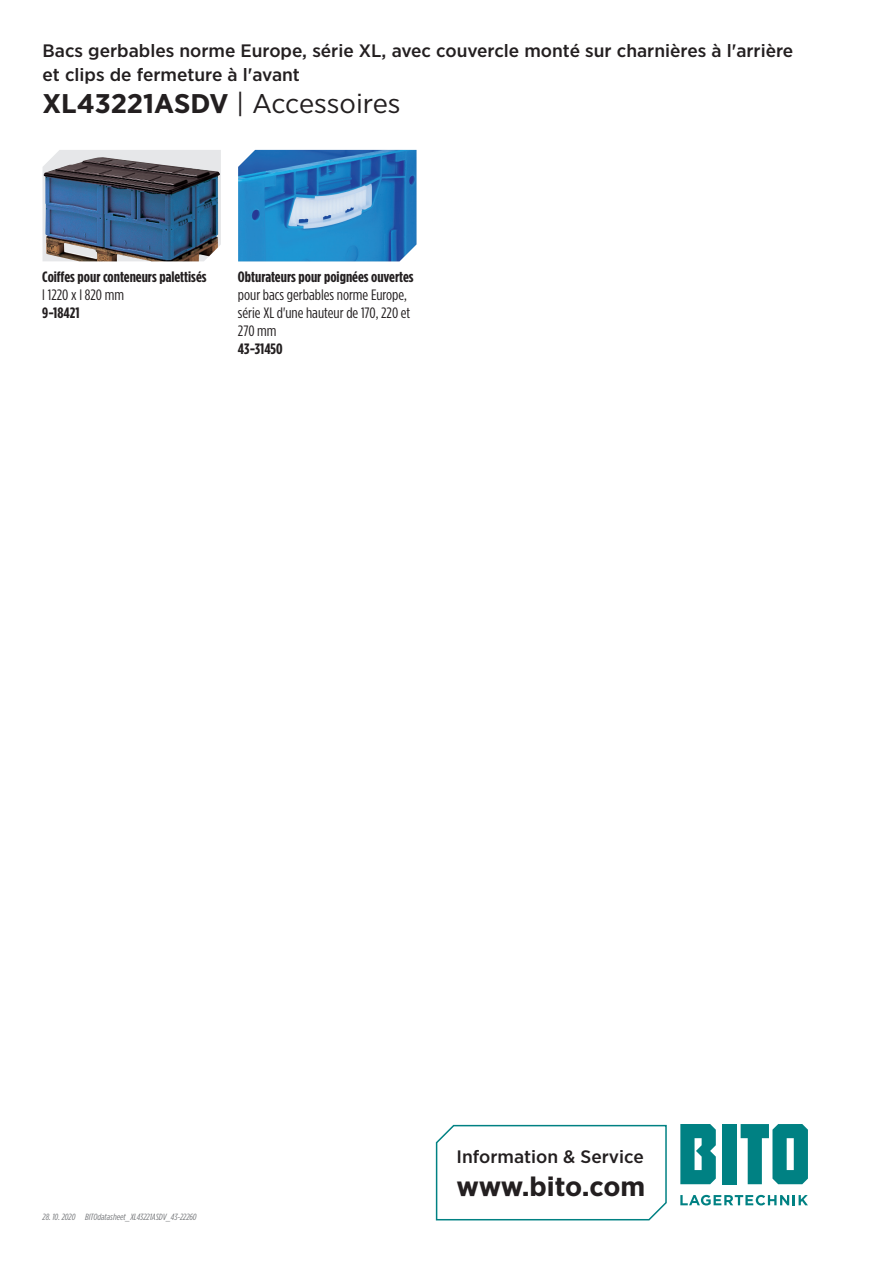
<style>
.page{position:relative;width:893px;height:1263px;background:#fff}
.page>*{position:absolute;margin:0;border:0;box-sizing:border-box;transform-origin:0 0}
.t1{font:27px "Gotham Narrow";letter-spacing:-.005em;color:#231f20;scale:1.1 1}
.t2{font:700 27px "Gotham Narrow";letter-spacing:-.015em;color:#231f20;scale:1.1 1}
.t3{font:500 18px/24px "Gotham Narrow";color:#231f20;scale:1.1 1}
.t4{font:700 15px "Gotham Condensed";color:#231f20;scale:1.1 1}
.t5{font:15px/18px "Gotham Condensed";color:#231f20;scale:1.1 1}
.t6{font:italic 9px "Gotham Condensed";letter-spacing:-.005em;color:#76787b;scale:1.1 1}
.s1{font-weight:700}
</style>
<div class="page">
<svg style="left:680px;top:1195px;width:128px;height:10px"></svg>
<div style="left:723px;top:1124px;width:14px;height:60px;background:#008183"></div>
<svg style="left:680px;top:1124px;width:36px;height:60px;background:#229193"></svg>
<svg style="left:741px;top:1124px;width:67px;height:60px"></svg>
<svg style="left:435px;top:1124px;width:232px;height:97px"></svg>
<img style="left:238px;top:150px;width:178px;height:111px">
<svg style="left:53px;top:150px;width:168px;height:95px"></svg>
<img style="left:43px;top:157px;width:177px;height:104px">
<p class="t3" style="left:43px;top:38px;width:684px">Bacs gerbables norme Europe, série XL, avec couvercle monté sur charnières à l'arrière et clips de fermeture à l'avant</p>
<h1 class="t1" style="left:43px;top:87px;width:327px"><span class="s1">XL43221ASDV</span> | Accessoires</h1>
<p class="t4" style="left:42px;top:268px;width:151px">Coiffes pour conteneurs palettisés</p>
<p class="t5" style="left:42px;top:285px;width:76px">l 1220 x l 820 mm</p>
<p class="t4" style="left:42px;top:304px;width:35px">9-18421</p>
<p class="t4" style="left:238px;top:268px;width:161px">Obturateurs pour poignées ouvertes</p>
<p class="t5" style="left:238px;top:286px;width:158px">pour bacs gerbables norme Europe, série XL d'une hauteur de 170, 220 et<br>270 mm</p>
<p class="t4" style="left:238px;top:340px;width:42px">43-31450</p>
<p class="t6" style="left:43px;top:1212px;width:32px">28. 10. 2020</p>
<p class="t6" style="left:85px;top:1212px;width:103px">BITOdatasheet_XL43221ASDV_43-22260</p>
<p class="t3" style="left:457px;top:1144px;width:172px">Information &amp; Service</p>
<h1 class="t2" style="left:457px;top:1169px;width:173px">www.bito.com</h1>
</div>
